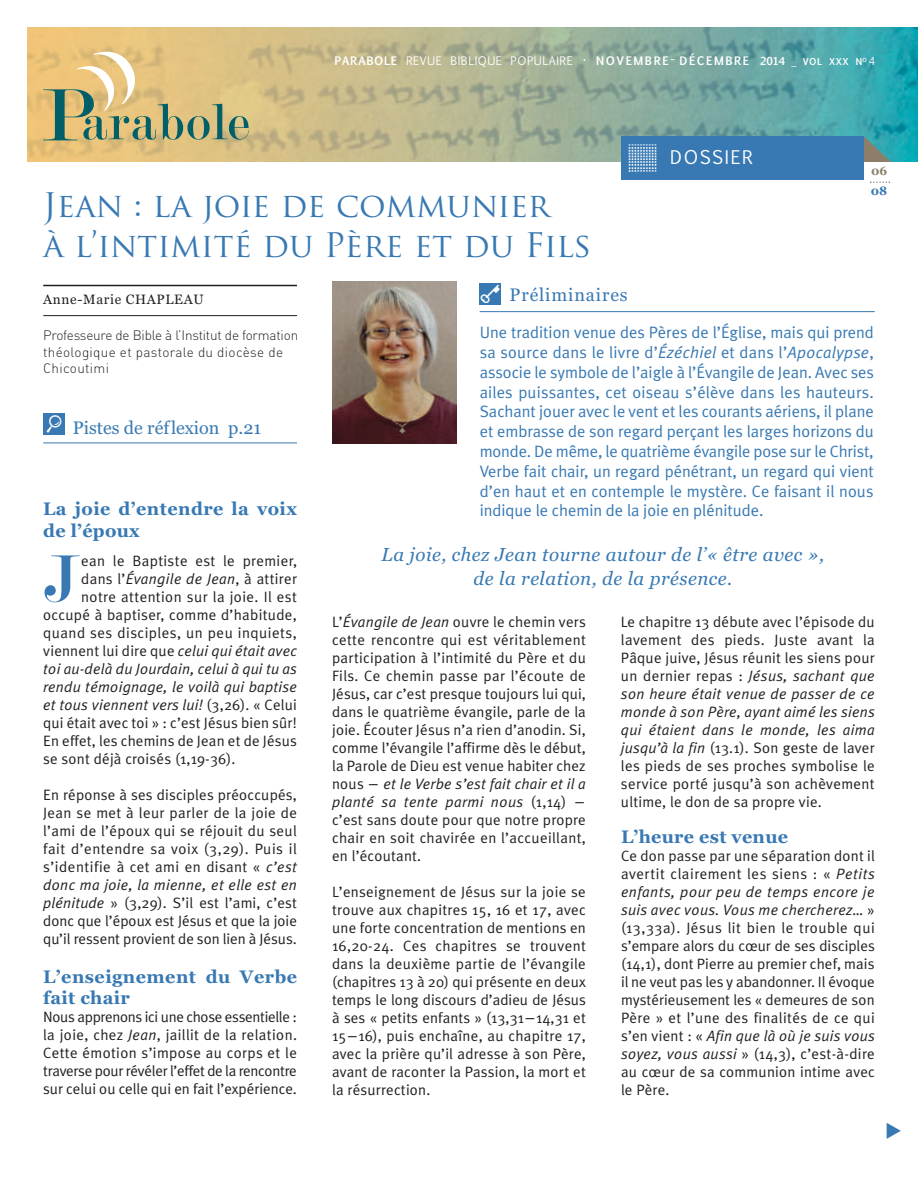
<style>
.page{position:relative;width:918px;height:1188px;background:#fff}
.page>*{position:absolute;margin:0;border:0;box-sizing:border-box;transform-origin:0 0}
.t1{font:71.7px "Modern";color:#3879b3}
.t2{font:33px/39.6px "Trajan Pro";color:#3879b3}
.t3{font:italic 18.75px/24px "Georgia";letter-spacing:.025em;color:#3879b3;text-align:center}
.t4{font:700 18px/22.5px "Georgia";letter-spacing:.025em;color:#3879b3}
.t5{font:18px "Georgia";color:#3879b3}
.t6{font:18px "Georgia";letter-spacing:.05em;color:#3879b3}
.t7{font:18px "Euphemia UCAS";letter-spacing:.1em;color:#fff}
.t8{font:16.5px/19.8px "Meta Plus Normal";color:#3879b3;text-align:justify}
.t9{font:15px/18px "Meta Plus Normal";letter-spacing:.015em;color:#231f20;text-align:justify}
.t10{font:italic 15px "Meta Plus Normal";letter-spacing:.015em;color:#231f20}
.t11{font:13.5px/16.2px "DIN Light Alternate";letter-spacing:.01em;color:#231f20}
.t12{font:13.5px "Georgia";letter-spacing:.05em;color:#231f20}
.t13{font:700 12px "Georgia";color:#8c7e69}
.t14{font:700 12px "Georgia";color:#3879b3}
.t15{font:700 11.25px "Euphemia UCAS";letter-spacing:.135em;color:#fff}
.s1{font-weight:400}
.s2{font-weight:400;font-size:15px}
.s3{font-size:10.5px}
.s4{font-weight:400;font-size:10.5px}
.s5{font-size:9px}
.s6{font-style:italic}
.s7{font-style:normal}
.s8{font-family:"Communications P03";font-size:27px;color:#fff}
.s9{font-family:"Lucida Grande"}
</style>
<div class="page">
<img style="left:332px;top:282px;width:124px;height:162px">
<img style="left:27px;top:27px;width:891px;height:135px">
<svg style="left:864px;top:136px;width:27px;height:26px"></svg>
<div style="left:621px;top:136px;width:243px;height:44px;background:#3879b3"></div>
<svg style="left:870px;top:182px;width:20px;height:1px"></svg>
<svg style="left:43px;top:51px;width:206px;height:89px"></svg>
<hr style="left:43px;top:315px;width:254px;height:1px;background:#231f20">
<hr style="left:43px;top:285px;width:254px;height:1px;background:#231f20">
<hr style="left:480px;top:311px;width:395px;height:1px;background:#3879b3">
<div style="left:480px;top:283px;width:21px;height:22px;background:#3879b3"></div>
<hr style="left:43px;top:443px;width:254px;height:1px;background:#3879b3">
<div style="left:43px;top:413px;width:22px;height:22px;background:#3879b3"></div>
<p class="t15" style="left:334px;top:53px;width:542px">PARABOLE <span class="s1">REVUE BIBLIQUE POPULAIRE</span> <span class="s2">•</span> NOVEMBRE<span class="s2">-</span> DÉCEMBRE <span class="s3">2014</span> <span class="s4">_</span> <span class="s5">VOL XXX N</span><sup>O</sup> <span class="s4">4</span></p>
<h2 class="t2" style="left:43px;top:185px;width:550px">Jean : la joie de communier<br>à l’intimité du Père et du Fils</h2>
<p class="t7" style="left:670px;top:144px;width:84px">DOSSIER</p>
<p class="t13" style="left:871px;top:162px;width:18px">06</p>
<p class="t14" style="left:871px;top:182px;width:18px">08</p>
<p class="t12" style="left:43px;top:290px;width:162px">Anne-Marie CHAPLEAU</p>
<p class="t11" style="left:43px;top:327px;width:257px">Professeure de Bible à l’Institut de formation théologique et pastorale du diocèse de<br>Chicoutimi</p>
<p class="t5" style="left:73px;top:415px;width:190px">Pistes de réflexion p.21</p>
<p class="t4" style="left:43px;top:496px;width:255px">La joie d’entendre la voix de l’époux</p>
<h1 class="t1" style="left:43px;top:543px;width:35px">J</h1>
<p class="t9" style="left:81px;top:551px;width:217px">ean le Baptiste est le premier,</p>
<p class="t9" style="left:81px;top:569px;width:217px">dans l’<span class="s6">Évangile de Jean</span>, à attirer</p>
<p class="t9" style="left:81px;top:587px;width:217px">notre attention sur la joie. Il est</p>
<p class="t9" style="left:43px;top:605px;width:255px">occupé à baptiser, comme d’habitude,</p>
<p class="t9" style="left:43px;top:623px;width:255px">quand ses disciples, un peu inquiets,</p>
<p class="t9" style="left:43px;top:641px;width:255px">viennent lui dire que <span class="s6">celui qui était avec</span></p>
<p class="t10" style="left:43px;top:660px;width:255px">toi au-delà du Jourdain, celui à qui tu as</p>
<p class="t10" style="left:43px;top:678px;width:255px">rendu témoignage, le voilà qui baptise</p>
<p class="t10" style="left:43px;top:696px;width:255px">et tous viennent vers lui! <span class="s7">(3,26). « Celui</span></p>
<p class="t9" style="left:43px;top:713px;width:255px">qui était avec toi » : c’est Jésus bien sûr!</p>
<p class="t9" style="left:43px;top:731px;width:255px">En effet, les chemins de Jean et de Jésus</p>
<p class="t9" style="left:43px;top:749px;width:194px">se sont déjà croisés (1,19-36).</p>
<p class="t9" style="left:43px;top:785px;width:255px">En réponse à ses disciples préoccupés, Jean se met à leur parler de la joie de l’ami de l’époux qui se réjouit du seul fait d’entendre sa voix (3,29). Puis il s’identifie à cet ami en disant « <span class="s6">c’est donc ma joie, la mienne, et elle est en plénitude</span> » (3,29). S’il est l’ami, c’est donc que l’époux est Jésus et que la joie qu’il ressent provient de son lien à Jésus.</p>
<p class="t4" style="left:43px;top:965px;width:255px;line-height:21px">L’enseignement du Verbe fait chair</p>
<p class="t9" style="left:43px;top:1007px;width:255px">Nous apprenons ici une chose essentielle : la joie, chez <span class="s6">Jean</span>, jaillit de la relation.<br>Cette émotion s’impose au corps et le traverse pour révéler l’effet de la rencontre sur celui ou celle qui en fait l’expérience.</p>
<p class="t6" style="left:480px;top:282px;width:150px"><span class="s8">k</span> Préliminaires</p>
<p class="t8" style="left:480px;top:322px;width:396px">Une tradition venue des Pères de l’Église, mais qui prend sa source dans le livre d’<span class="s6">Ézéchiel</span> et dans l’<span class="s6">Apocalypse</span>, associe le symbole de l’aigle à l’Évangile de Jean. Avec ses ailes puissantes, cet oiseau s’élève dans les hauteurs.<br>Sachant jouer avec le vent et les courants aériens, il plane et embrasse de son regard perçant les larges horizons du monde. De même, le quatrième évangile pose sur le Christ, Verbe fait chair, un regard pénétrant, un regard qui vient d’en haut et en contemple le mystère. Ce faisant il nous indique le chemin de la joie en plénitude.</p>
<p class="t3" style="left:382px;top:542px;width:444px">La joie, chez Jean tourne autour de l’« être avec », de la relation, de la présence.</p>
<p class="t9" style="left:332px;top:613px;width:255px">L’<span class="s6">Évangile de Jean</span> ouvre le chemin vers cette rencontre qui est véritablement participation à l’intimité du Père et du Fils. Ce chemin passe par l’écoute de Jésus, car c’est presque toujours lui qui, dans le quatrième évangile, parle de la joie. Écouter Jésus n’a rien d’anodin. Si, comme l’évangile l’affirme dès le début, la Parole de Dieu est venue habiter chez nous <span class="s9">−</span> <span class="s6">et le Verbe s’est fait chair et il a planté sa tente parmi nous</span> (1,14) <span class="s9">− </span>c’est sans doute pour que notre propre chair en soit chavirée en l’accueillant, en l’écoutant.</p>
<p class="t9" style="left:332px;top:883px;width:255px">L’enseignement de Jésus sur la joie se trouve aux chapitres 15, 16 et 17, avec une forte concentration de mentions en 16,20-24. Ces chapitres se trouvent dans la deuxième partie de l’évangile (chapitres 13 à 20) qui présente en deux temps le long discours d’adieu de Jésus à ses « petits enfants » (13,31<span class="s9">−</span>14,31 et 15<span class="s9">−</span>16), puis enchaîne, au chapitre 17, avec la prière qu’il adresse à son Père, avant de raconter la Passion, la mort et la résurrection.</p>
<p class="t9" style="left:621px;top:613px;width:255px">Le chapitre 13 débute avec l’épisode du lavement des pieds. Juste avant la Pâque juive, Jésus réunit les siens pour un dernier repas : <span class="s6">Jésus, sachant que son heure était venue de passer de ce monde à son Père, ayant aimé les siens qui étaient dans le monde, les aima jusqu’à la fin</span> (13.1). Son geste de laver les pieds de ses proches symbolise le service porté jusqu’à son achèvement ultime, le don de sa propre vie.</p>
<p class="t4" style="left:621px;top:825px;width:169px">L’heure est venue</p>
<p class="t9" style="left:621px;top:847px;width:255px">Ce don passe par une séparation dont il avertit clairement les siens : « <span class="s6">Petits enfants, pour peu de temps encore je suis avec vous. Vous me chercherez…</span> » (13,33a). Jésus lit bien le trouble qui s’empare alors du cœur de ses disciples (14,1), dont Pierre au premier chef, mais il ne veut pas les y abandonner. Il évoque mystérieusement les « demeures de son Père » et l’une des finalités de ce qui s’en vient : « <span class="s6">Afin que là où je suis vous soyez, vous aussi</span> » (14,3), c’est-à-dire au cœur de sa communion intime avec le Père.</p>
</div>
